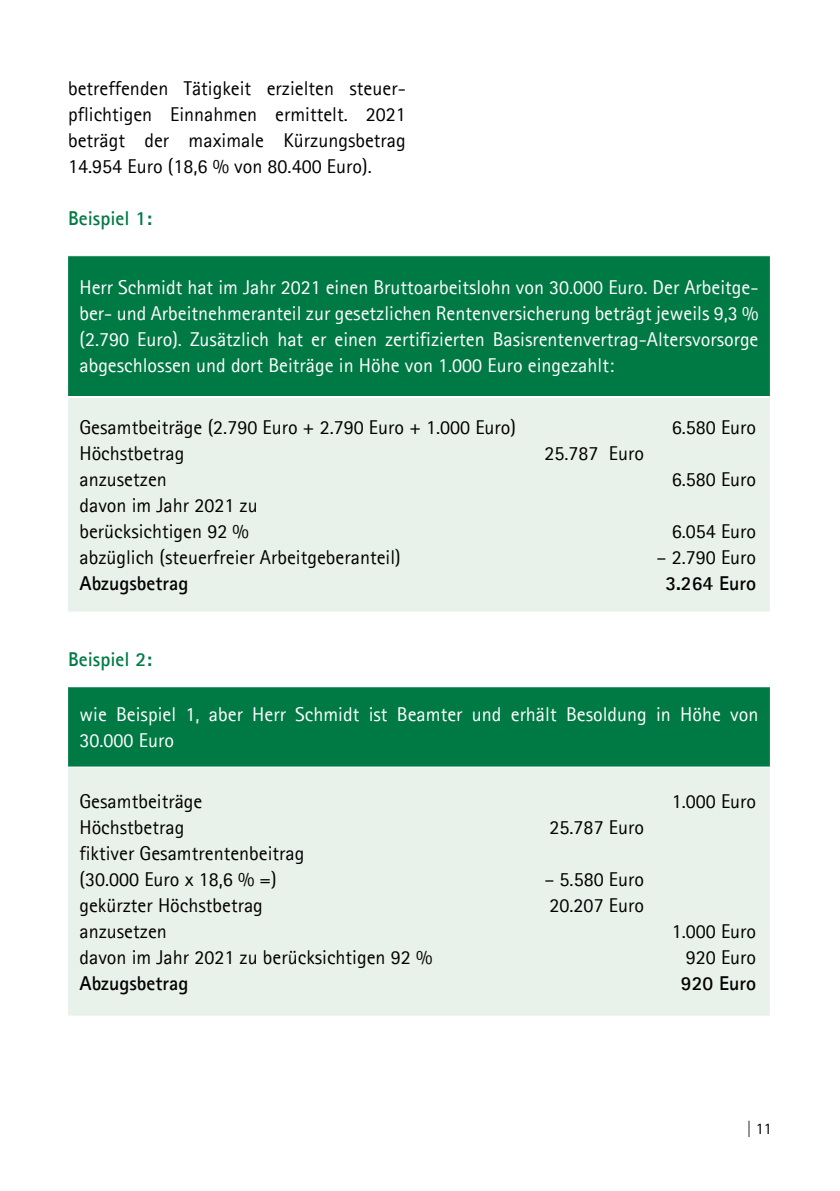
<style>
.page{position:relative;width:840px;height:1191px;background:#fff}
.page>*{position:absolute;margin:0;border:0;box-sizing:border-box;transform-origin:0 0}
.t1{font:20px/26px "Agfa Rotis Sans Serif";color:#000;text-align:justify}
.t2{font:20px/26px "Agfa Rotis Sans Serif";color:#fff;text-align:justify}
.t3{font:700 20px "Agfa Rotis Sans Serif";color:#000}
.t4{font:700 20px "Agfa Rotis Sans Serif";color:#007a45}
.t5{font:16px "Agfa Rotis Sans Serif";color:#000}
</style>
<div class="page">
<div style="left:68px;top:256px;width:701px;height:140px;background:#007a45"></div>
<svg style="left:68px;top:398px;width:701px;height:617px;background:#c6dfd1"></svg>
<div style="left:68px;top:612px;width:701px;height:74px;background:#fff"></div>
<hr style="left:68px;top:611px;width:701px;height:2px;background:#fff">
<hr style="left:68px;top:685px;width:701px;height:2px;background:#fff">
<hr style="left:68px;top:766px;width:701px;height:1px;background:#fff">
<p class="t1" style="left:68px;top:75px;width:339px">betreffenden Tätigkeit erzielten steuer&shy;pflichtigen Einnahmen ermittelt. 2021 beträgt der maximale Kürzungsbetrag 14.954 Euro (18,6 % von 80.400 Euro).</p>
<p class="t4" style="left:68px;top:205px;width:86px">Beispiel 1:</p>
<p class="t2" style="left:79px;top:274px;width:680px">Herr Schmidt hat im Jahr 2021 einen Bruttoarbeitslohn von 30.000 Euro. Der Arbeitge&shy;ber- und Arbeitnehmeranteil zur gesetzlichen Rentenversicherung beträgt jeweils 9,3 % (2.790 Euro). Zusätzlich hat er einen zertifizierten Basisrentenvertrag-Altersvorsorge abgeschlossen und dort Beiträge in Höhe von 1.000 Euro eingezahlt:</p>
<p class="t1" style="left:79px;top:413px;width:438px">Gesamtbeiträge (2.790 Euro + 2.790 Euro + 1.000 Euro)</p>
<p class="t1" style="left:671px;top:413px;width:86px">6.580 Euro</p>
<p class="t1" style="left:79px;top:439px;width:106px">Höchstbetrag</p>
<p class="t1" style="left:544px;top:439px;width:101px">25.787 Euro</p>
<p class="t1" style="left:79px;top:465px;width:89px">anzusetzen</p>
<p class="t1" style="left:671px;top:465px;width:86px">6.580 Euro</p>
<p class="t1" style="left:79px;top:491px;width:180px">davon im Jahr 2021 zu</p>
<p class="t1" style="left:79px;top:517px;width:171px">berücksichtigen 92 %</p>
<p class="t1" style="left:671px;top:517px;width:86px">6.054 Euro</p>
<p class="t1" style="left:79px;top:543px;width:323px">abzüglich (steuerfreier Arbeitgeberanteil)</p>
<p class="t1" style="left:656px;top:543px;width:101px">– 2.790 Euro</p>
<p class="t3" style="left:79px;top:570px;width:110px">Abzugsbetrag</p>
<p class="t3" style="left:665px;top:570px;width:92px">3.264 Euro</p>
<p class="t4" style="left:68px;top:647px;width:86px">Beispiel 2:</p>
<p class="t2" style="left:79px;top:700px;width:680px">wie Beispiel 1, aber Herr Schmidt ist Beamter und erhält Besoldung in Höhe von<br>30.000 Euro</p>
<p class="t1" style="left:79px;top:787px;width:124px">Gesamtbeiträge</p>
<p class="t1" style="left:671px;top:787px;width:86px">1.000 Euro</p>
<p class="t1" style="left:79px;top:813px;width:106px">Höchstbetrag</p>
<p class="t1" style="left:549px;top:813px;width:96px">25.787 Euro</p>
<p class="t1" style="left:79px;top:839px;width:226px">fiktiver Gesamtrentenbeitrag</p>
<p class="t1" style="left:79px;top:865px;width:199px">(30.000 Euro x 18,6 % =)</p>
<p class="t1" style="left:544px;top:865px;width:101px">– 5.580 Euro</p>
<p class="t1" style="left:79px;top:891px;width:185px">gekürzter Höchstbetrag</p>
<p class="t1" style="left:549px;top:891px;width:96px">20.207 Euro</p>
<p class="t1" style="left:79px;top:917px;width:89px">anzusetzen</p>
<p class="t1" style="left:671px;top:917px;width:86px">1.000 Euro</p>
<p class="t1" style="left:79px;top:943px;width:354px">davon im Jahr 2021 zu berücksichtigen 92 %</p>
<p class="t1" style="left:685px;top:943px;width:72px">920 Euro</p>
<p class="t3" style="left:79px;top:970px;width:110px">Abzugsbetrag</p>
<p class="t3" style="left:680px;top:970px;width:77px">920 Euro</p>
<p class="t5" style="left:746px;top:1119px;width:27px">| 11</p>
</div>
